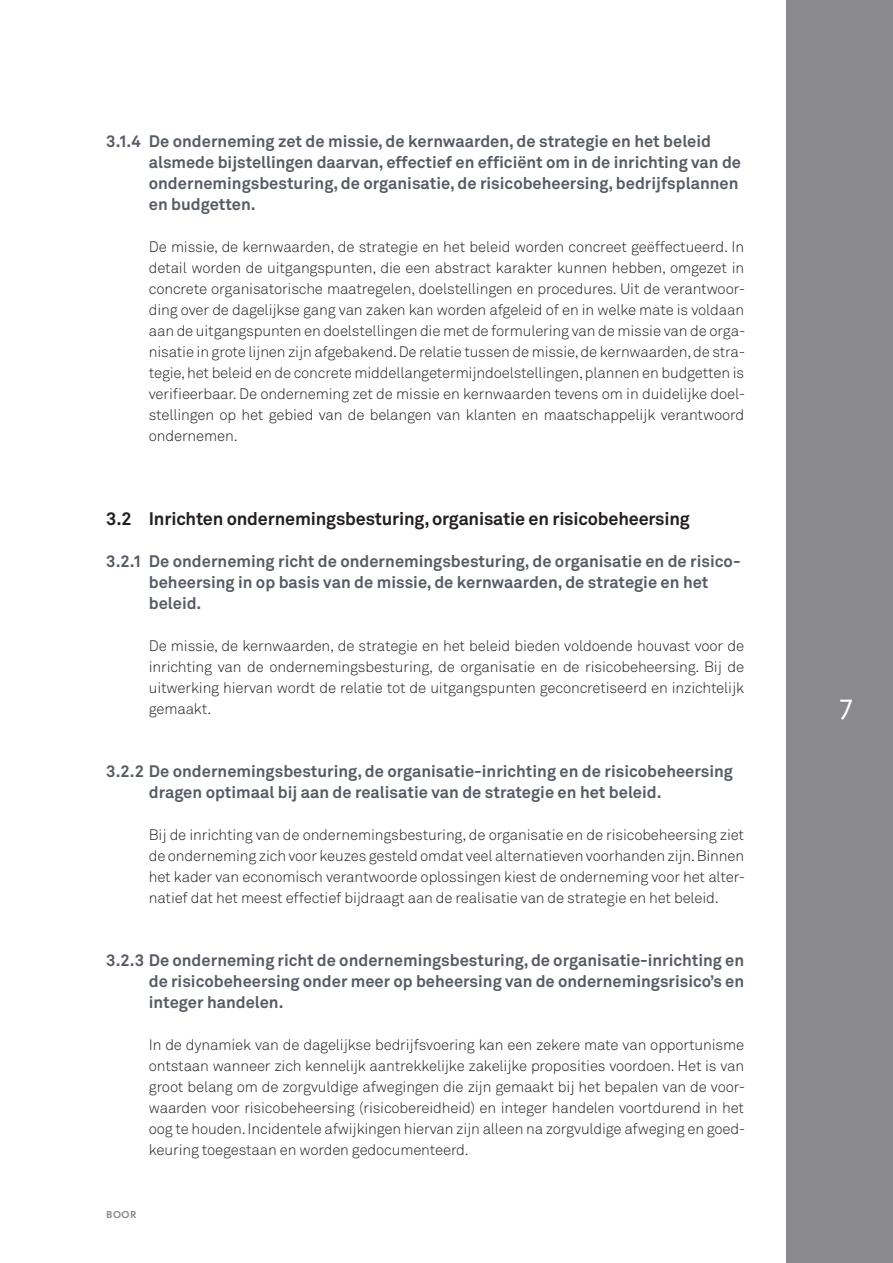
<style>
.page{position:relative;width:893px;height:1263px;background:#fff}
.page>*{position:absolute;margin:0;border:0;box-sizing:border-box;transform-origin:0 0}
.t1{font:30px "Scala Sans Caps";color:#fff}
.t2{font:700 18px "Akkurat Pro";letter-spacing:-.01em;color:#231f20}
.t3{font:700 16.5px/21px "Akkurat Pro";color:#575c64}
.t4{font:300 15px/21px "Akkurat";letter-spacing:-.01em;color:#231f20;text-align:justify}
.t5{font:700 10.5px "Scala Sans";color:#8a8a8e}
</style>
<div class="page">
<div style="left:787px;top:0;width:106px;height:1263px;background:#8a8a8e"></div>
<p class="t3" style="left:149px;top:131px;width:594px;text-indent:-43px">3.1.4 De onderneming zet de missie, de kernwaarden, de strategie en het beleid alsmede bijstellingen daarvan, effectief en efficiënt om in de inrichting van de ondernemingsbesturing, de organisatie, de risicobeheersing, bedrijfsplannen en budgetten.</p>
<p class="t4" style="left:149px;top:236px;width:598px">De missie, de kernwaarden, de strategie en het beleid worden concreet geëffectueerd. In detail worden de uitgangspunten, die een abstract karakter kunnen hebben, omgezet in concrete organisatorische maatregelen, doelstellingen en procedures. Uit de verantwoor&shy;ding over de dagelijkse gang van zaken kan worden afgeleid of en in welke mate is voldaan aan de uitgangspunten en doelstellingen die met de formulering van de missie van de orga&shy;nisatie in grote lijnen zijn afgebakend. De relatie tussen de missie, de kernwaarden, de stra&shy;tegie, het beleid en de concrete middellangetermijndoelstellingen, plannen en budgetten is verifieerbaar. De onderneming zet de missie en kernwaarden tevens om in duidelijke doel&shy;stellingen op het gebied van de belangen van klanten en maatschappelijk verantwoord ondernemen.</p>
<p class="t2" style="left:106px;top:507px;width:585px">3.2 Inrichten ondernemingsbesturing, organisatie en risicobeheersing</p>
<p class="t3" style="left:149px;top:551px;width:593px;text-indent:-43px">3.2.1 De onderneming richt de ondernemingsbesturing, de organisatie en de risico&shy;beheersing in op basis van de missie, de kernwaarden, de strategie en het beleid.</p>
<p class="t4" style="left:149px;top:635px;width:597px">De missie, de kernwaarden, de strategie en het beleid bieden voldoende houvast voor de inrichting van de ondernemingsbesturing, de organisatie en de risicobeheersing. Bij de uitwerking hiervan wordt de relatie tot de uitgangspunten geconcretiseerd en inzichtelijk gemaakt.</p>
<p class="t3" style="left:149px;top:761px;width:586px;text-indent:-43px">3.2.2 De ondernemingsbesturing, de organisatie-inrichting en de risicobeheersing dragen optimaal bij aan de realisatie van de strategie en het beleid.</p>
<p class="t4" style="left:149px;top:824px;width:598px">Bij de inrichting van de ondernemingsbesturing, de organisatie en de risicobeheersing ziet de onderneming zich voor keuzes gesteld omdat veel alternatieven voorhanden zijn. Binnen het kader van economisch verantwoorde oplossingen kiest de onderneming voor het alter&shy;natief dat het meest effectief bijdraagt aan de realisatie van de strategie en het beleid.</p>
<p class="t3" style="left:149px;top:950px;width:597px;text-align:justify;text-indent:-43px">3.2.3 De onderneming richt de ondernemingsbesturing, de organisatie-inrichting en de risicobeheersing onder meer op beheersing van de ondernemingsrisico’s en integer handelen.</p>
<p class="t4" style="left:149px;top:1034px;width:598px">In de dynamiek van de dagelijkse bedrijfsvoering kan een zekere mate van opportunisme ontstaan wanneer zich kennelijk aantrekkelijke zakelijke proposities voordoen. Het is van groot belang om de zorgvuldige afwegingen die zijn gemaakt bij het bepalen van de voor&shy;waarden voor risicobeheersing (risicobereidheid) en integer handelen voortdurend in het oog te houden. Incidentele afwijkingen hiervan zijn alleen na zorgvuldige afweging en goed&shy;keuring toegestaan en worden gedocumenteerd.</p>
<p class="t5" style="left:106px;top:1209px;width:31px">BOOR</p>
<h1 class="t1" style="left:839px;top:688px;width:15px">7</h1>
</div>
